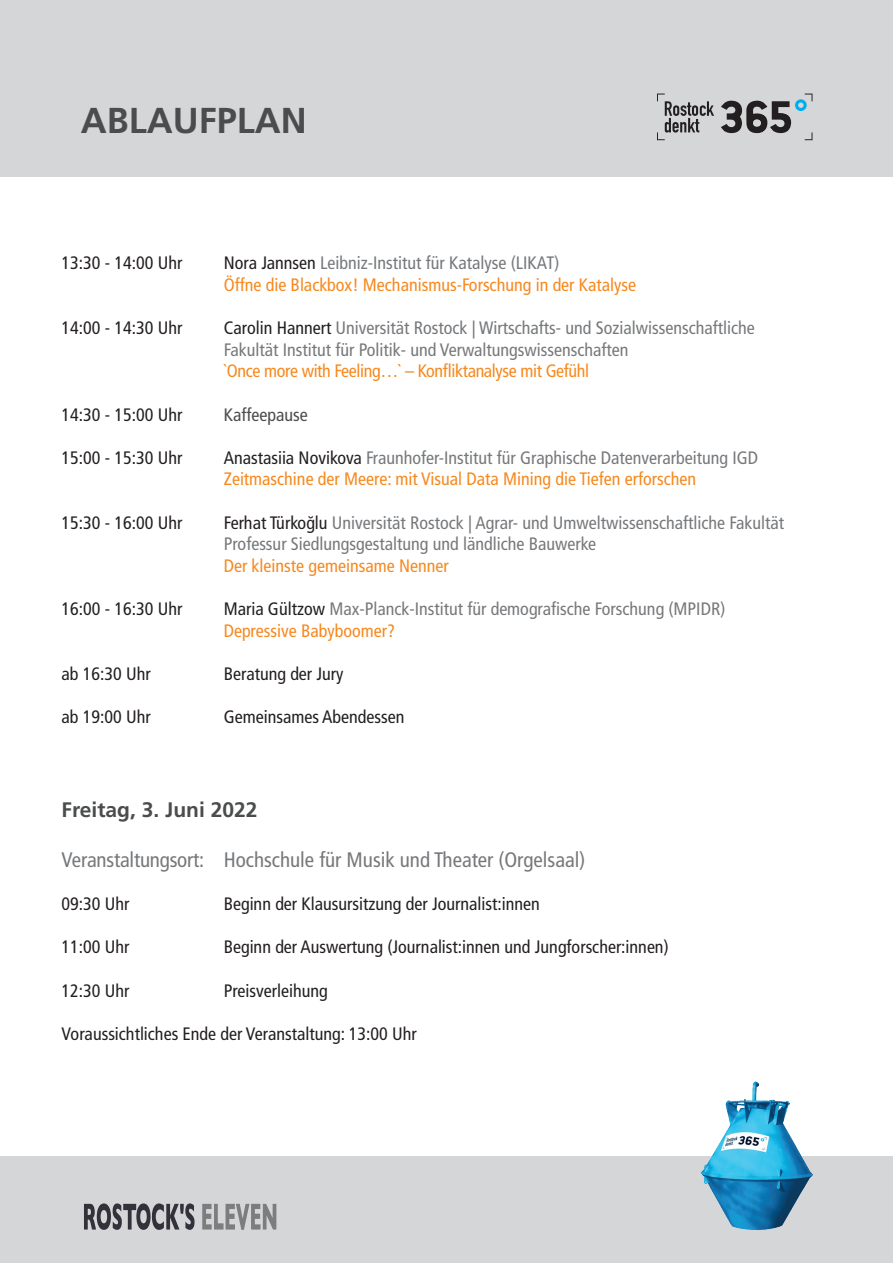
<style>
.page{position:relative;width:893px;height:1263px;background:#fff}
.page>*{position:absolute;margin:0;border:0;box-sizing:border-box;transform-origin:0 0}
.t1{font:700 36px "Frutiger LT Com";color:#4b4c4d}
.t2{font:condensed 21px "Frutiger LT Com";color:#76787b}
.t3{font:700 21px "Frutiger LT Com";color:#4b4c4d}
.t4{font:condensed 18px/21.6px "Frutiger LT Com";color:#76787b}
.t5{font:condensed 18px "Frutiger LT Com";color:#231f20}
.t6{font:condensed 18px/21.6px "Frutiger LT Com";color:#f6891f}
.t7{font:condensed 18px "Frutiger LT Com";letter-spacing:-.02em;color:#f6891f}
.t8{font:condensed 18px "Frutiger LT Com";color:#4b4c4d}
.s1{color:#231f20}
.s2{color:#76787b}
.s3{color:#f6891f}
</style>
<div class="page">
<div style="left:0;top:0;width:893px;height:176px;background:#d5d6d8"></div>
<div style="left:0;top:1156px;width:893px;height:107px;background:#d5d6d8"></div>
<svg style="left:657px;top:94px;width:57px;height:46px"></svg>
<svg style="left:721px;top:94px;width:91px;height:46px"></svg>
<svg style="left:84px;top:1203px;width:111px;height:27px"></svg>
<svg style="left:202px;top:1204px;width:74px;height:26px"></svg>
<img style="left:700px;top:1081px;width:113px;height:149px">
<h1 class="t1" style="left:81px;top:99px;width:227px">ABLAUFPLAN</h1>
<p class="t5" style="left:62px;top:252px;width:122px">13:30 - 14:00 Uhr</p>
<p class="t6" style="left:224px;top:252px;width:414px"><span class="s1">Nora Jannsen</span> <span class="s2">Leibniz-Institut für Katalyse (LIKAT)<br></span>Öffne die Blackbox! Mechanismus-Forschung in der Katalyse</p>
<p class="t5" style="left:62px;top:317px;width:122px">14:00 - 14:30 Uhr</p>
<p class="t4" style="left:224px;top:317px;width:533px"><span class="s1">Carolin Hannert</span> Universität Rostock | Wirtschafts- und Sozialwissenschaftliche<br>Fakultät Institut für Politik- und Verwaltungswissenschaften</p>
<p class="t7" style="left:224px;top:360px;width:367px">`Once more with Feeling…` – Konfliktanalyse mit Gefühl</p>
<p class="t5" style="left:62px;top:403px;width:122px">14:30 - 15:00 Uhr</p>
<p class="t8" style="left:224px;top:403px;width:85px">Kaffeepause</p>
<p class="t5" style="left:62px;top:446px;width:122px">15:00 - 15:30 Uhr</p>
<p class="t6" style="left:224px;top:446px;width:536px"><span class="s1">Anastasiia Novikova</span> <span class="s2">Fraunhofer-Institut für Graphische Datenverarbeitung IGD<br></span>Zeitmaschine der Meere: mit Visual Data Mining die Tiefen erforschen</p>
<p class="t5" style="left:62px;top:511px;width:122px">15:30 - 16:00 Uhr</p>
<p class="t4" style="left:224px;top:511px;width:562px"><span class="s1">Ferhat Türkoğlu</span> Universität Rostock | Agrar- und Umweltwissenschaftliche Fakultät<br>Professur Siedlungsgestaltung und ländliche Bauwerke</p>
<p class="t6" style="left:224px;top:554px;width:227px">Der kleinste gemeinsame Nenner</p>
<p class="t5" style="left:62px;top:598px;width:122px">16:00 - 16:30 Uhr</p>
<p class="t4" style="left:224px;top:598px;width:503px"><span class="s1">Maria Gültzow</span> Max-Planck-Institut für demografische Forschung (MPIDR)<br><span class="s3">Depressive Babyboomer?</span></p>
<p class="t5" style="left:62px;top:662px;width:91px">ab 16:30 Uhr</p>
<p class="t5" style="left:224px;top:662px;width:121px">Beratung der Jury</p>
<p class="t5" style="left:62px;top:706px;width:91px">ab 19:00 Uhr</p>
<p class="t5" style="left:224px;top:706px;width:182px">Gemeinsames Abendessen</p>
<p class="t3" style="left:62px;top:796px;width:197px">Freitag, 3. Juni 2022</p>
<p class="t2" style="left:62px;top:847px;width:525px">Veranstaltungsort: Hochschule für Musik und Theater (Orgelsaal)</p>
<p class="t5" style="left:62px;top:893px;width:69px">09:30 Uhr</p>
<p class="t5" style="left:224px;top:893px;width:318px">Beginn der Klausursitzung der Journalist:innen</p>
<p class="t5" style="left:62px;top:936px;width:69px">11:00 Uhr</p>
<p class="t5" style="left:224px;top:936px;width:446px">Beginn der Auswertung (Journalist:innen und Jungforscher:innen)</p>
<p class="t5" style="left:62px;top:979px;width:69px">12:30 Uhr</p>
<p class="t5" style="left:224px;top:979px;width:106px">Preisverleihung</p>
<p class="t5" style="left:62px;top:1022px;width:357px">Voraussichtliches Ende der Veranstaltung: 13:00 Uhr</p>
</div>
